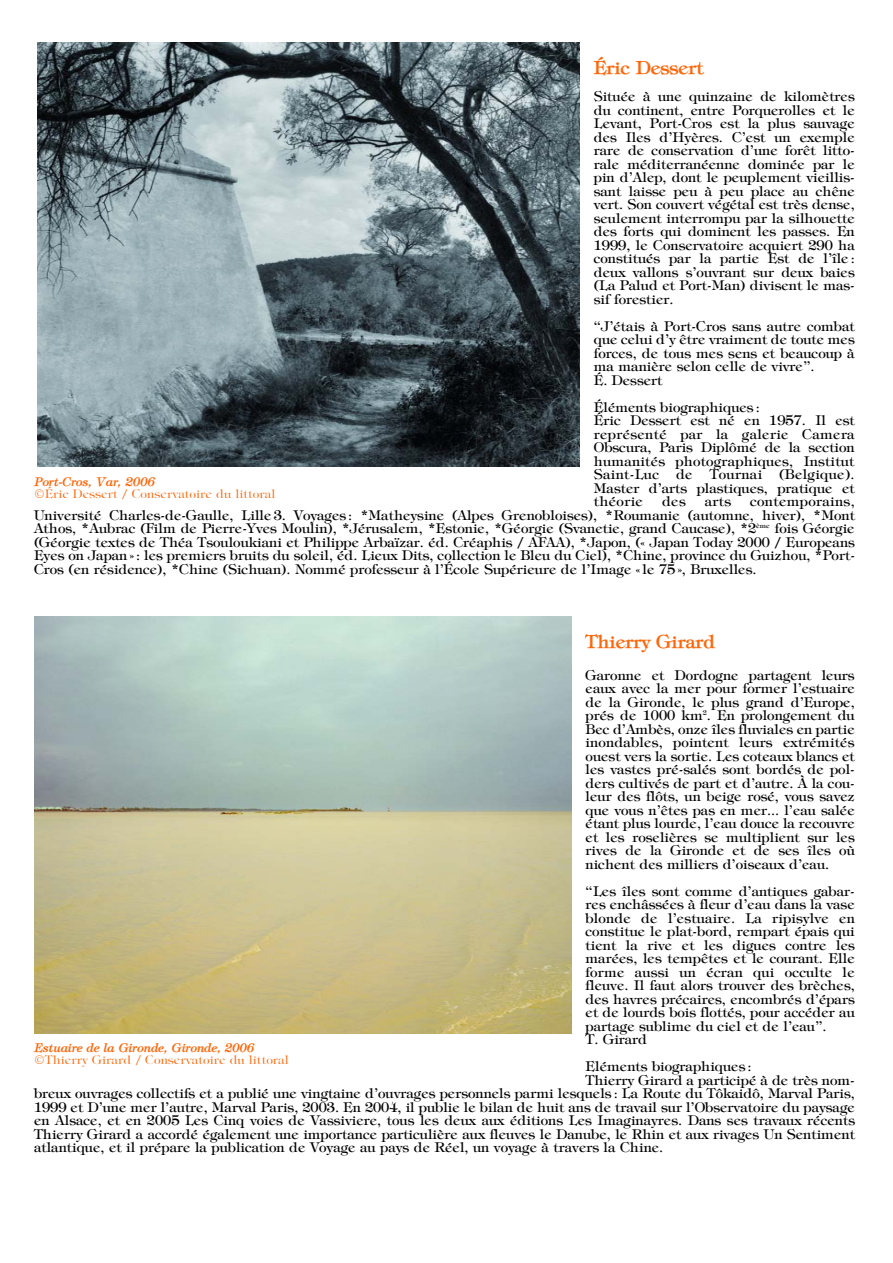
<style>
.page{position:relative;width:893px;height:1263px;background:#fff}
.page>*{position:absolute;margin:0;border:0;box-sizing:border-box;transform-origin:0 0}
.t1{font:18px "ADELLE40";color:#ff6609}
.t2{font:13.5px/13.5px "ADELLE20";color:#000;text-align:justify}
.t3{font:13.5px "ADELLE20";letter-spacing:.025em;color:#000}
.t4{font:12px "ADELLE";color:#ff6609}
.t5{font:italic 12px "ADELLE40";color:#ff6609}
</style>
<div class="page">
<img style="left:34px;top:617px;width:537px;height:417px">
<img style="left:37px;top:43px;width:542px;height:424px">
<h1 class="t1" style="left:594px;top:61px;width:111px">Éric Dessert</h1>
<p class="t2" style="left:594px;top:91px;width:262px">Située à une quinzaine de kilomètres du continent, entre Porquerolles et le Levant, Port-Cros est la plus sauvage des Iles d’Hyères. C’est un exemple rare de conservation d’une forêt litto&shy;rale méditerranéenne dominée par le pin d’Alep, dont le peuplement vieillis&shy;sant laisse peu à peu place au chêne vert. Son couvert végétal est très dense, seulement interrompu par la silhouette des forts qui dominent les passes. En 1999, le Conservatoire acquiert 290 ha constitués par la partie Est de l’île : deux vallons s’ouvrant sur deux baies (La Palud et Port-Man) divisent le mas&shy;sif forestier.</p>
<p class="t2" style="left:594px;top:320px;width:262px;text-align:left">“J’étais à Port-Cros sans autre combat que celui d’y être vraiment de toute mes forces, de tous mes sens et beaucoup à ma manière selon celle de vivre”.<br>É. Dessert</p>
<p class="t2" style="left:594px;top:401px;width:262px;text-align:left">Éléments biographiques :<br>Éric Dessert est né en 1957. Il est représenté par la galerie Camera<br>Obscura, Paris Diplômé de la section humanités photographiques, Institut<br>Saint-Luc</p>
<p class="t2" style="left:676px;top:469px;width:18px">de</p>
<p class="t3" style="left:710px;top:469px;width:54px">Tournai</p>
<p class="t2" style="left:594px;top:469px;width:262px;text-indent:185px">(Belgique).<br>Master d’arts plastiques, pratique et théorie</p>
<p class="t5" style="left:34px;top:474px;width:122px">Port-Cros, Var, 2006</p>
<p class="t4" style="left:34px;top:489px;width:243px">©Éric Dessert / Conservatoire du littoral</p>
<p class="t2" style="left:662px;top:496px;width:25px">des</p>
<p class="t2" style="left:705px;top:496px;width:28px">arts</p>
<p class="t2" style="left:34px;top:496px;width:822px;text-indent:716px">contemporains, Université Charles-de-Gaulle, Lille 3. Voyages : *Matheysine (Alpes Grenobloises), *Roumanie (automne, hiver), *Mont Athos, *Aubrac (Film de Pierre-Yves Moulin), *Jérusalem, *Estonie, *Géorgie (Svanetie, grand Caucase), *2<sup>ème</sup> fois Géorgie (Géorgie textes de Théa Tsouloukiani et Philippe Arbaïzar. éd. Créaphis / AFAA), *Japon, (« Japan Today 2000 / Europeans Eyes on Japan » : les premiers bruits du soleil, éd. Lieux Dits, collection le Bleu du Ciel), *Chine, province du Guizhou, *Port-Cros (en résidence), *Chine (Sichuan). Nommé professeur à l’École Supérieure de l’Image « le 75 », Bruxelles.</p>
<h1 class="t1" style="left:586px;top:635px;width:131px">Thierry Girard</h1>
<p class="t2" style="left:586px;top:669px;width:271px">Garonne et Dordogne partagent leurs eaux avec la mer pour former l’estuaire de la Gironde, le plus grand d’Europe, prés de 1000 km<sup>2</sup>. En prolongement du Bec d’Ambès, onze îles fluviales en partie inondables, pointent leurs extrémités ouest vers la sortie. Les coteaux blancs et les vastes pré-salés sont bordés de pol&shy;ders cultivés de part et d’autre. À la cou&shy;leur des flôts, un beige rosé, vous savez que vous n’êtes pas en mer... l’eau salée étant plus lourde, l’eau douce la recouvre et les roselières se multiplient sur les rives de la Gironde et de ses îles où nichent des milliers d’oiseaux d’eau.</p>
<p class="t2" style="left:586px;top:885px;width:271px;text-align:left">“Les îles sont comme d’antiques gabar&shy;res enchâssées à fleur d’eau dans la vase blonde de l’estuaire. La ripisylve en constitue le plat-bord, rempart épais qui tient la rive et les digues contre les marées, les tempêtes et le courant. Elle forme aussi un écran qui occulte le fleuve. Il faut alors trouver des brèches, des havres précaires, encombrés d’épars et de lourds bois flottés, pour accéder au partage sublime du ciel et de l’eau”.<br>T. Girard</p>
<p class="t2" style="left:586px;top:1061px;width:167px">Eléments biographiques :</p>
<p class="t2" style="left:586px;top:1074px;width:271px">Thierry Girard a participé à de très nom-</p>
<p class="t2" style="left:34px;top:1088px;width:822px">breux ouvrages collectifs et a publié une vingtaine d’ouvrages personnels parmi lesquels : La Route du Tôkaidô, Marval Paris,</p>
<p class="t2" style="left:34px;top:1101px;width:822px">1999 et D’une mer l’autre, Marval Paris, 2003. En 2004, il publie le bilan de huit ans de travail sur l’Observatoire du paysage</p>
<p class="t2" style="left:34px;top:1115px;width:822px">en Alsace, et en 2005 Les Cinq voies de Vassiviere, tous les deux aux éditions Les Imaginayres. Dans ses travaux récents</p>
<p class="t2" style="left:34px;top:1128px;width:822px">Thierry Girard a accordé également une importance particulière aux fleuves le Danube, le Rhin et aux rivages Un Sentiment</p>
<p class="t2" style="left:34px;top:1142px;width:631px">atlantique, et il prépare la publication de Voyage au pays de Réel, un voyage à travers la Chine.</p>
<p class="t5" style="left:34px;top:1040px;width:221px">Estuaire de la Gironde, Gironde, 2006</p>
<p class="t4" style="left:34px;top:1055px;width:256px">©Thierry Girard / Conservatoire du littoral</p>
</div>
